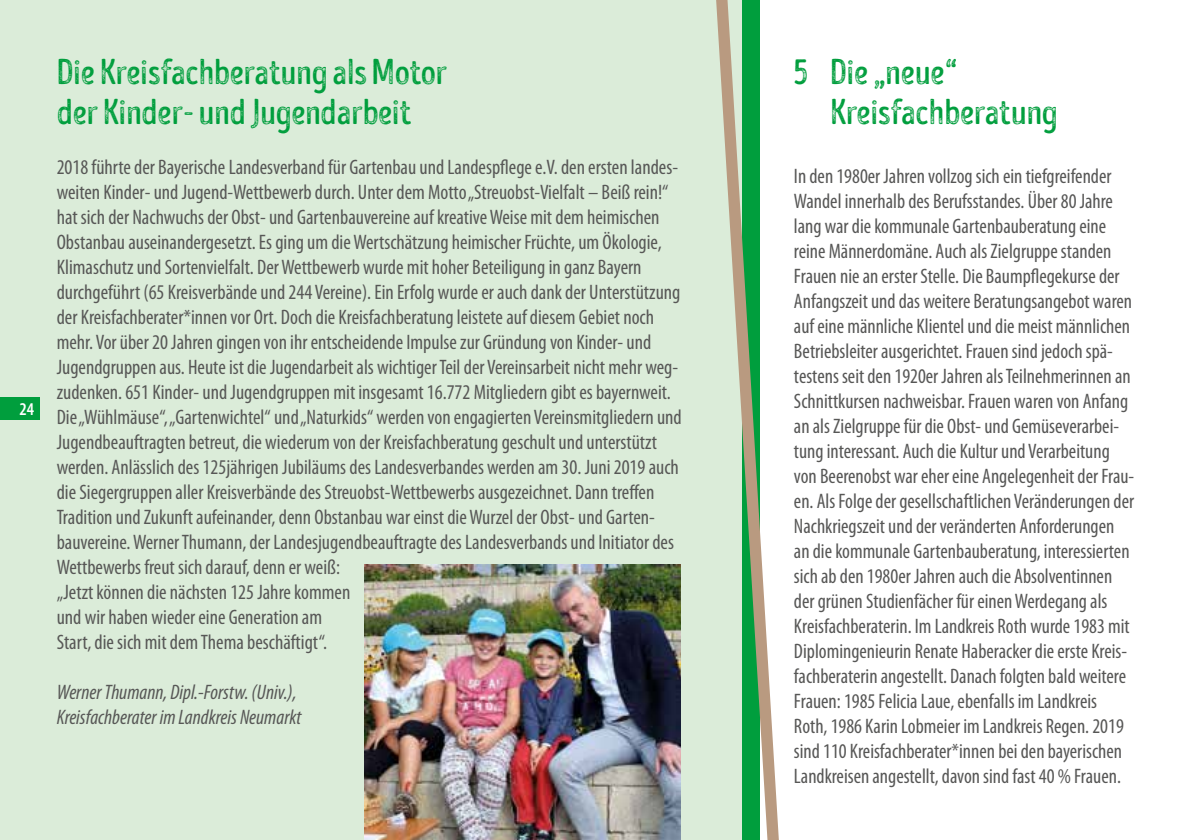
<style>
.page{position:relative;width:1191px;height:840px;background:#fff}
.page>*{position:absolute;margin:0;border:0;box-sizing:border-box;transform-origin:0 0}
.t1{font:36px/40px "Intro Head B G Base";letter-spacing:-.01em;color:#009e3d}
.t2{font:condensed 21px/25px "Myriad Pro";color:#575756}
.t3{font:italic condensed 21px/25px "Myriad Pro";color:#575756}
.t4{font:600 condensed 18px "Myriad Pro";color:#fff}
</style>
<div class="page">
<div style="left:0;top:0;width:758px;height:839px;background:#dbecd9"></div>
<img style="left:364px;top:564px;width:316px;height:275px">
<svg style="left:716px;top:0;width:63px;height:839px"></svg>
<div style="left:0;top:397px;width:40px;height:23px;background:#009e3d"></div>
<p class="t4" style="left:19px;top:397px;width:16px">24</p>
<h1 class="t1" style="left:57px;top:52px;width:392px">Die Kreisfachberatung als Motor der Kinder- und Jugendarbeit</h1>
<p class="t2" style="left:57px;top:154px;width:626px">2018 führte der Bayerische Landesverband für Gartenbau und Landespflege e.V. den ersten landes&shy;weiten Kinder- und Jugend-Wettbewerb durch. Unter dem Motto „Streuobst-Vielfalt – Beiß rein!“ hat sich der Nachwuchs der Obst- und Gartenbauvereine auf kreative Weise mit dem heimischen Obstanbau auseinandergesetzt. Es ging um die Wertschätzung heimischer Früchte, um Ökologie, Klimaschutz und Sortenvielfalt. Der Wettbewerb wurde mit hoher Beteiligung in ganz Bayern durchgeführt (65 Kreisverbände und 244 Vereine). Ein Erfolg wurde er auch dank der Unterstützung der Kreisfachberater*innen vor Ort. Doch die Kreisfachberatung leistete auf diesem Gebiet noch mehr. Vor über 20 Jahren gingen von ihr entscheidende Impulse zur Gründung von Kinder- und Jugendgruppen aus. Heute ist die Jugendarbeit als wichtiger Teil der Vereinsarbeit nicht mehr weg&shy;zudenken. 651 Kinder- und Jugendgruppen mit insgesamt 16.772 Mitgliedern gibt es bayernweit.<br>Die „Wühlmäuse“, „Gartenwichtel“ und „Naturkids“ werden von engagierten Vereinsmitgliedern und Jugendbeauftragten betreut, die wiederum von der Kreisfachberatung geschult und unterstützt werden. Anlässlich des 125jährigen Jubiläums des Landesverbandes werden am 30. Juni 2019 auch die Siegergruppen aller Kreisverbände des Streuobst-Wettbewerbs ausgezeichnet. Dann treffen Tradition und Zukunft aufeinander, denn Obstanbau war einst die Wurzel der Obst- und Garten&shy;bauvereine. Werner Thumann, der Landesjugendbeauftragte des Landesverbands und Initiator des Wettbewerbs freut sich darauf, denn er weiß:<br>„Jetzt können die nächsten 125 Jahre kommen<br>und wir haben wieder eine Generation am<br>Start, die sich mit dem Thema beschäftigt“.</p>
<p class="t3" style="left:57px;top:679px;width:246px">Werner Thumann, Dipl.-Forstw. (Univ.),<br>Kreisfachberater im Landkreis Neumarkt</p>
<h1 class="t1" style="left:830px;top:52px;width:229px;text-indent:-36px">5 Die „neue“<br>Kreisfachberatung</h1>
<p class="t2" style="left:794px;top:163px;width:342px">In den 1980er Jahren vollzog sich ein tiefgreifender Wandel innerhalb des Berufsstandes. Über 80 Jahre lang war die kommunale Gartenbauberatung eine reine Männerdomäne. Auch als Zielgruppe standen Frauen nie an erster Stelle. Die Baumpflegekurse der Anfangszeit und das weitere Beratungsangebot waren auf eine männliche Klientel und die meist männlichen Betriebsleiter ausgerichtet. Frauen sind jedoch spä&shy;testens seit den 1920er Jahren als Teilnehmerinnen an Schnittkursen nachweisbar. Frauen waren von Anfang an als Zielgruppe für die Obst- und Gemüseverarbei&shy;tung interessant. Auch die Kultur und Verarbeitung von Beerenobst war eher eine Angelegenheit der Frau&shy;en. Als Folge der gesellschaftlichen Veränderungen der Nachkriegszeit und der veränderten Anforderungen an die kommunale Gartenbauberatung, interessierten sich ab den 1980er Jahren auch die Absolventinnen der grünen Studienfächer für einen Werdegang als Kreisfachberaterin. Im Landkreis Roth wurde 1983 mit Diplomingenieurin Renate Haberacker die erste Kreis&shy;fachberaterin angestellt. Danach folgten bald weitere Frauen: 1985 Felicia Laue, ebenfalls im Landkreis Roth, 1986 Karin Lobmeier im Landkreis Regen. 2019 sind 110 Kreisfachberater*innen bei den bayerischen Landkreisen angestellt, davon sind fast 40 % Frauen.</p>
</div>
